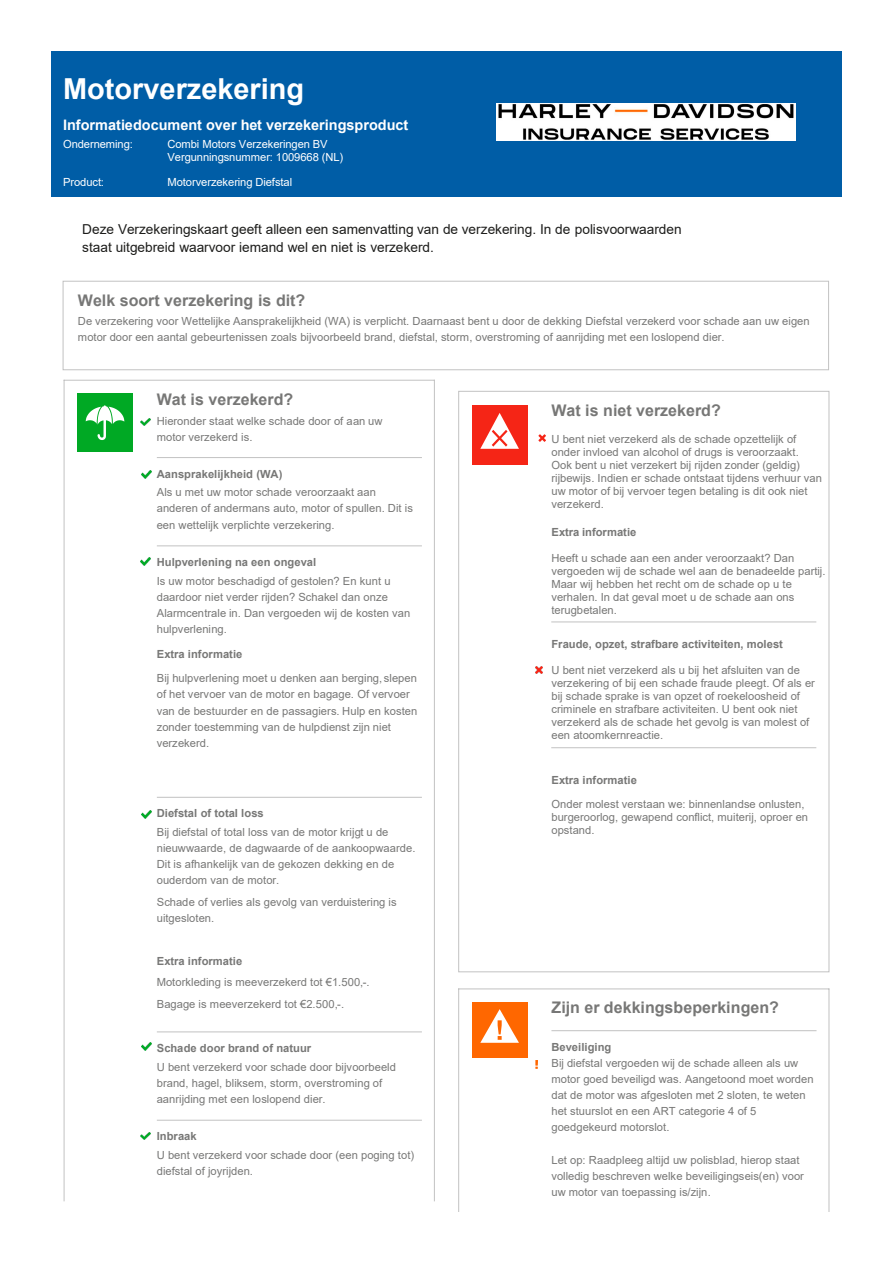
<style>
.page{position:relative;width:893px;height:1263px;background:#fff}
.page>*{position:absolute;margin:0;border:0;box-sizing:border-box;transform-origin:0 0}
.t1{font:700 28.95px "Arial";color:#fff}
.t2{font:700 16.05px "Arial";color:#777776}
.t3{font:700 14.4px "Arial";color:#fff}
.t4{font:13.65px/18.3px "Arial";letter-spacing:-.005em;color:#1d1d1b}
.t5{font:11.25px/16px "Arial";color:#777776}
.t6{font:11.25px/12.6px "Arial";letter-spacing:-.005em;color:#fff}
.t7{font:700 11.25px "Arial";color:#777776}
.s1{font-weight:700}
</style>
<div class="page">
<div style="left:51px;top:51px;width:790px;height:146px;background:#005da6"></div>
<hr style="left:64px;top:380px;width:371px;height:1px;background:#c2c2c2">
<hr style="left:64px;top:380px;width:1px;height:821px;background:#c2c2c2">
<hr style="left:434px;top:380px;width:1px;height:821px;background:#c2c2c2">
<div style="left:78px;top:394px;width:55px;height:58px;background:#00a924"></div>
<svg style="left:86px;top:405px;width:38px;height:35px"></svg>
<svg style="left:141px;top:418px;width:9px;height:8px"></svg>
<hr style="left:157px;top:457px;width:265px;height:1px;background:#c2c2c2">
<svg style="left:142px;top:470px;width:9px;height:8px"></svg>
<hr style="left:157px;top:545px;width:265px;height:1px;background:#c2c2c2">
<svg style="left:141px;top:558px;width:9px;height:7px"></svg>
<hr style="left:157px;top:797px;width:265px;height:1px;background:#c2c2c2">
<svg style="left:142px;top:810px;width:9px;height:8px"></svg>
<svg style="left:142px;top:1043px;width:9px;height:7px"></svg>
<hr style="left:157px;top:1120px;width:265px;height:1px;background:#c2c2c2">
<svg style="left:140px;top:1132px;width:10px;height:8px"></svg>
<hr style="left:458px;top:988px;width:371px;height:1px;background:#c2c2c2">
<hr style="left:458px;top:988px;width:1px;height:224px;background:#c2c2c2">
<hr style="left:829px;top:988px;width:1px;height:224px;background:#c2c2c2">
<div style="left:472px;top:1002px;width:56px;height:55px;background:#ff6700"></div>
<svg style="left:480px;top:1009px;width:39px;height:34px"></svg>
<hr style="left:551px;top:1030px;width:265px;height:1px;background:#c2c2c2">
<svg style="left:535px;top:1060px;width:3px;height:9px"></svg>
<img style="left:459px;top:392px;width:370px;height:579px">
<svg style="left:538px;top:434px;width:8px;height:8px"></svg>
<hr style="left:551px;top:621px;width:265px;height:1px;background:#c2c2c2">
<svg style="left:535px;top:666px;width:8px;height:8px"></svg>
<hr style="left:551px;top:747px;width:265px;height:1px;background:#c2c2c2">
<div style="left:63px;top:281px;width:766px;height:89px;border:1px solid #c2c2c2"></div>
<img style="left:496px;top:103px;width:300px;height:37px">
<p class="t1" style="left:63px;top:69px;width:243px">Motorverzekering</p>
<p class="t3" style="left:63px;top:115px;width:347px">Informatiedocument over het verzekeringsproduct</p>
<p class="t6" style="left:63px;top:138px;width:71px">Onderneming:</p>
<p class="t6" style="left:63px;top:176px;width:42px">Product:</p>
<p class="t6" style="left:168px;top:138px;width:177px">Combi Motors Verzekeringen BV<br>Vergunningsnummer: 1009668 (NL)</p>
<p class="t6" style="left:168px;top:176px;width:126px">Motorverzekering Diefstal</p>
<p class="t4" style="left:82px;top:220px;width:601px">Deze Verzekeringskaart geeft alleen een samenvatting van de verzekering. In de polisvoorwaarden staat uitgebreid waarvoor iemand wel en niet is verzekerd.</p>
<p class="t2" style="left:78px;top:289px;width:229px">Welk soort verzekering is dit?</p>
<p class="t5" style="left:78px;top:313px;width:733px">De verzekering voor Wettelijke Aansprakelijkheid (WA) is verplicht. Daarnaast bent u door de dekking Diefstal verzekerd voor schade aan uw eigen motor door een aantal gebeurtenissen zoals bijvoorbeeld brand, diefstal, storm, overstroming of aanrijding met een loslopend dier.</p>
<p class="t2" style="left:157px;top:388px;width:138px">Wat is verzekerd?</p>
<p class="t5" style="left:157px;top:412px;width:227px">Hieronder staat welke schade door of aan uw motor verzekerd is.</p>
<p class="t5" style="left:157px;top:464px;width:221px;line-height:18.8px"><span class="s1">Aansprakelijkheid (WA)<br></span>Als u met uw motor schade veroorzaakt aan</p>
<p class="t5" style="left:157px;top:500px;width:258px">anderen of andermans auto, motor of spullen. Dit is een wettelijk verplichte verzekering.</p>
<p class="t5" style="left:157px;top:552px;width:235px;line-height:18.8px"><span class="s1">Hulpverlening na een ongeval<br></span>Is uw motor beschadigd of gestolen? En kunt u</p>
<p class="t5" style="left:157px;top:589px;width:255px">daardoor niet verder rijden? Schakel dan onze<br>Alarmcentrale in. Dan vergoeden wij de kosten van hulpverlening.</p>
<p class="t5" style="left:157px;top:642px;width:262px;line-height:24.2px"><span class="s1">Extra informatie<br></span>Bij hulpverlening moet u denken aan berging, slepen</p>
<p class="t5" style="left:157px;top:686px;width:262px">of het vervoer van de motor en bagage. Of vervoer van de bestuurder en de passagiers. Hulp en kosten zonder toestemming van de hulpdienst zijn niet verzekerd.</p>
<p class="t5" style="left:157px;top:804px;width:233px;line-height:18.8px"><span class="s1">Diefstal of total loss<br></span>Bij diefstal of total loss van de motor krijgt u de</p>
<p class="t5" style="left:157px;top:840px;width:260px">nieuwwaarde, de dagwaarde of de aankoopwaarde.<br>Dit is afhankelijk van de gekozen dekking en de ouderdom van de motor.</p>
<p class="t5" style="left:157px;top:894px;width:241px">Schade of verlies als gevolg van verduistering is uitgesloten.</p>
<p class="t5" style="left:157px;top:950px;width:214px;line-height:21.6px"><span class="s1">Extra informatie<br></span>Motorkleding is meeverzekerd tot €1.500,-.<br>Bagage is meeverzekerd tot €2.500,-.</p>
<p class="t5" style="left:157px;top:1039px;width:241px;line-height:18.8px"><span class="s1">Schade door brand of natuur<br></span>U bent verzekerd voor schade door bijvoorbeeld</p>
<p class="t5" style="left:157px;top:1074px;width:227px">brand, hagel, bliksem, storm, overstroming of aanrijding met een loslopend dier.</p>
<p class="t5" style="left:157px;top:1127px;width:259px;line-height:18.8px"><span class="s1">Inbraak<br></span>U bent verzekerd voor schade door (een poging tot)</p>
<p class="t5" style="left:157px;top:1163px;width:98px">diefstal of joyrijden.</p>
<p class="t2" style="left:551px;top:399px;width:171px">Wat is niet verzekerd?</p>
<p class="t5" style="left:551px;top:433px;width:272px;line-height:12.9px">U bent niet verzekerd als de schade opzettelijk of onder invloed van alcohol of drugs is veroorzaakt.<br>Ook bent u niet verzekert bij rijden zonder (geldig) rijbewijs. Indien er schade ontstaat tijdens verhuur van uw motor of bij vervoer tegen betaling is dit ook niet verzekerd.</p>
<p class="t7" style="left:551px;top:524px;width:86px">Extra informatie</p>
<p class="t5" style="left:551px;top:552px;width:275px;line-height:12.9px">Heeft u schade aan een ander veroorzaakt? Dan vergoeden wij de schade wel aan de benadeelde partij.<br>Maar wij hebben het recht om de schade op u te verhalen. In dat geval moet u de schade aan ons terugbetalen.</p>
<p class="t7" style="left:551px;top:636px;width:233px">Fraude, opzet, strafbare activiteiten, molest</p>
<p class="t5" style="left:551px;top:664px;width:265px;line-height:12.9px">U bent niet verzekerd als u bij het afsluiten van de verzekering of bij een schade fraude pleegt. Of als er bij schade sprake is van opzet of roekeloosheid of criminele en strafbare activiteiten. U bent ook niet verzekerd als de schade het gevolg is van molest of een atoomkernreactie.</p>
<p class="t5" style="left:551px;top:768px;width:255px;line-height:24.2px"><span class="s1">Extra informatie<br></span>Onder molest verstaan we: binnenlandse onlusten,</p>
<p class="t5" style="left:551px;top:811px;width:258px;line-height:12.9px">burgeroorlog, gewapend conflict, muiterij, oproer en opstand.</p>
<p class="t2" style="left:551px;top:996px;width:229px">Zijn er dekkingsbeperkingen?</p>
<p class="t5" style="left:551px;top:1039px;width:264px"><span class="s1">Beveiliging<br></span>Bij diefstal vergoeden wij de schade alleen als uw motor goed beveiligd was. Aangetoond moet worden dat de motor was afgesloten met 2 sloten, te weten het stuurslot en een ART categorie 4 of 5 goedgekeurd motorslot.</p>
<p class="t5" style="left:551px;top:1151px;width:254px">Let op: Raadpleeg altijd uw polisblad, hierop staat volledig beschreven welke beveiligingseis(en) voor uw motor van toepassing is/zijn.</p>
</div>
